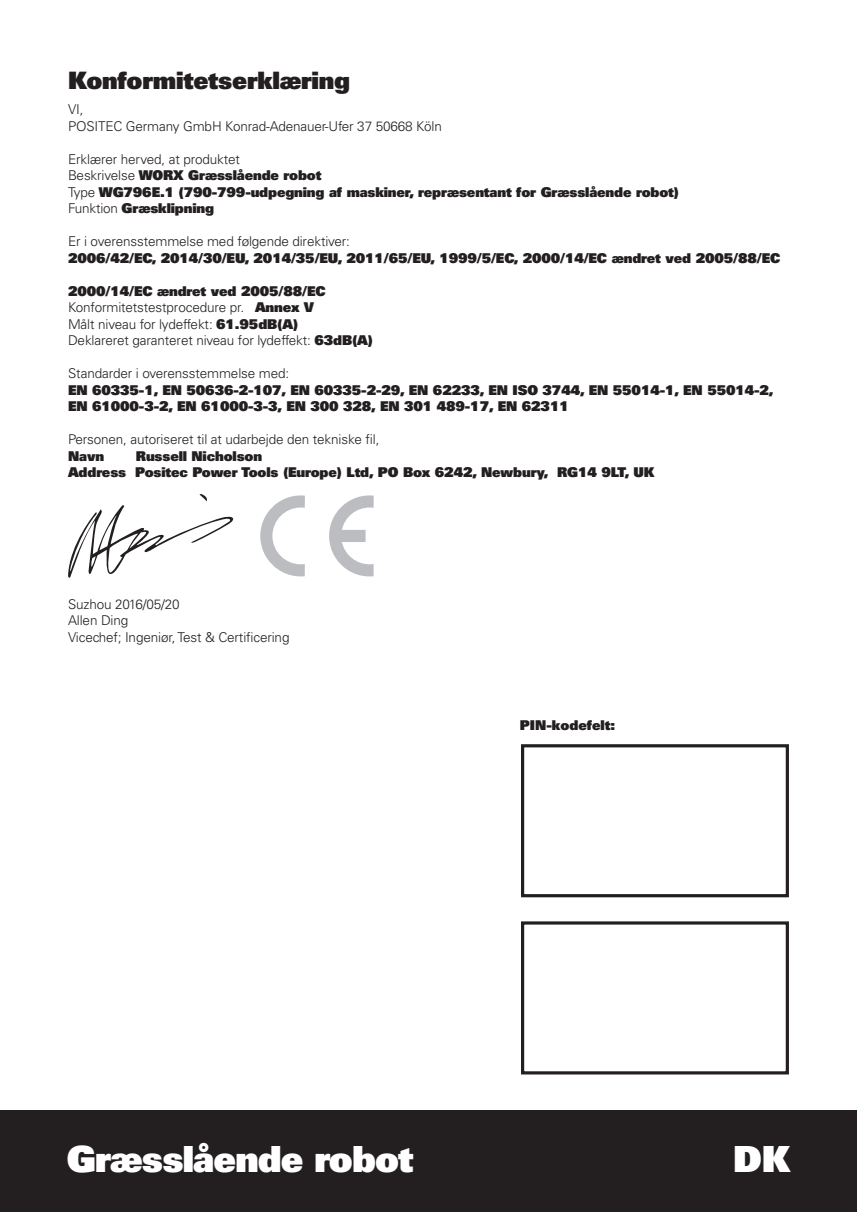
<style>
.page{position:relative;width:857px;height:1212px;background:#fff}
.page>*{position:absolute;margin:0;border:0;box-sizing:border-box;transform-origin:0 0}
.t1{font:900 36px "Univers";letter-spacing:-.025em;color:#fff}
.t2{font:900 24px "Univers";letter-spacing:-.01em;color:#231f20}
.t3{font:900 13.5px/16.5px "Univers";letter-spacing:-.01em;color:#231f20}
.t4{font:300 13.5px "Univers";letter-spacing:-.01em;color:#231f20}
.s1{font-weight:300}
.s2{font-weight:900}
</style>
<div class="page">
<div style="left:0;top:1110px;width:857px;height:102px;background:#231f20"></div>
<div style="left:521px;top:744px;width:268px;height:153px;border:3px solid #231f20"></div>
<div style="left:521px;top:921px;width:268px;height:153px;border:3px solid #231f20"></div>
<svg style="left:68px;top:494px;width:166px;height:84px"></svg>
<svg style="left:260px;top:495px;width:45px;height:81px"></svg>
<svg style="left:329px;top:495px;width:45px;height:81px"></svg>
<p class="t2" style="left:68px;top:64px;width:284px">Konformitetserklæring</p>
<p class="t4" style="left:68px;top:101px;width:17px">VI,</p>
<p class="t4" style="left:68px;top:118px;width:375px">POSITEC Germany GmbH Konrad-Adenauer-Ufer 37 50668 Köln</p>
<p class="t4" style="left:68px;top:151px;width:174px">Erklærer herved, at produktet</p>
<p class="t3" style="left:68px;top:167px;width:255px"><span class="s1">Beskrivelse</span> WORX Græsslående robot</p>
<p class="t3" style="left:68px;top:183px;width:612px"><span class="s1">Type</span> WG796E.1 (790-799-udpegning af maskiner, repræsentant for Græsslående robot)</p>
<p class="t3" style="left:68px;top:200px;width:147px"><span class="s1">Funktion</span> Græsklipning</p>
<p class="t4" style="left:68px;top:233px;width:283px">Er i overensstemmelse med følgende direktiver:</p>
<p class="t3" style="left:68px;top:249px;width:714px">2006/42/EC, 2014/30/EU, 2014/35/EU, 2011/65/EU, 1999/5/EC, 2000/14/EC ændret ved 2005/88/EC</p>
<p class="t3" style="left:68px;top:282px;width:259px">2000/14/EC ændret ved 2005/88/EC</p>
<p class="t4" style="left:68px;top:299px;width:247px">Konformitetstestprocedure pr. <span class="s2">Annex V</span></p>
<p class="t4" style="left:68px;top:316px;width:232px">Målt niveau for lydeffekt: <span class="s2">61.95dB(A)</span></p>
<p class="t4" style="left:68px;top:332px;width:307px">Deklareret garanteret niveau for lydeffekt: <span class="s2">63dB(A)</span></p>
<p class="t4" style="left:68px;top:365px;width:223px">Standarder i overensstemmelse med:</p>
<p class="t3" style="left:68px;top:381px;width:707px">EN 60335-1, EN 50636-2-107, EN 60335-2-29, EN 62233, EN ISO 3744, EN 55014-1, EN 55014-2,<br>EN 61000-3-2, EN 61000-3-3, EN 300 328, EN 301 489-17, EN 62311</p>
<p class="t4" style="left:68px;top:431px;width:313px">Personen, autoriseret til at udarbejde den tekniske fil,</p>
<p class="t3" style="left:68px;top:447px;width:38px">Navn</p>
<p class="t3" style="left:136px;top:447px;width:128px">Russell Nicholson</p>
<p class="t3" style="left:68px;top:464px;width:588px">Address Positec Power Tools (Europe) Ltd, PO Box 6242, Newbury, RG14 9LT, UK</p>
<p class="t4" style="left:68px;top:596px;width:113px">Suzhou 2016/05/20</p>
<p class="t4" style="left:68px;top:612px;width:62px">Allen Ding</p>
<p class="t4" style="left:68px;top:629px;width:223px">Vicechef; Ingeniør, Test &amp; Certificering</p>
<p class="t3" style="left:520px;top:717px;width:97px">PIN-kodefelt:</p>
<h1 class="t1" style="left:67px;top:1135px;width:348px">Græsslående robot</h1>
<h1 class="t1" style="left:733px;top:1135px;width:59px">DK</h1>
</div>
